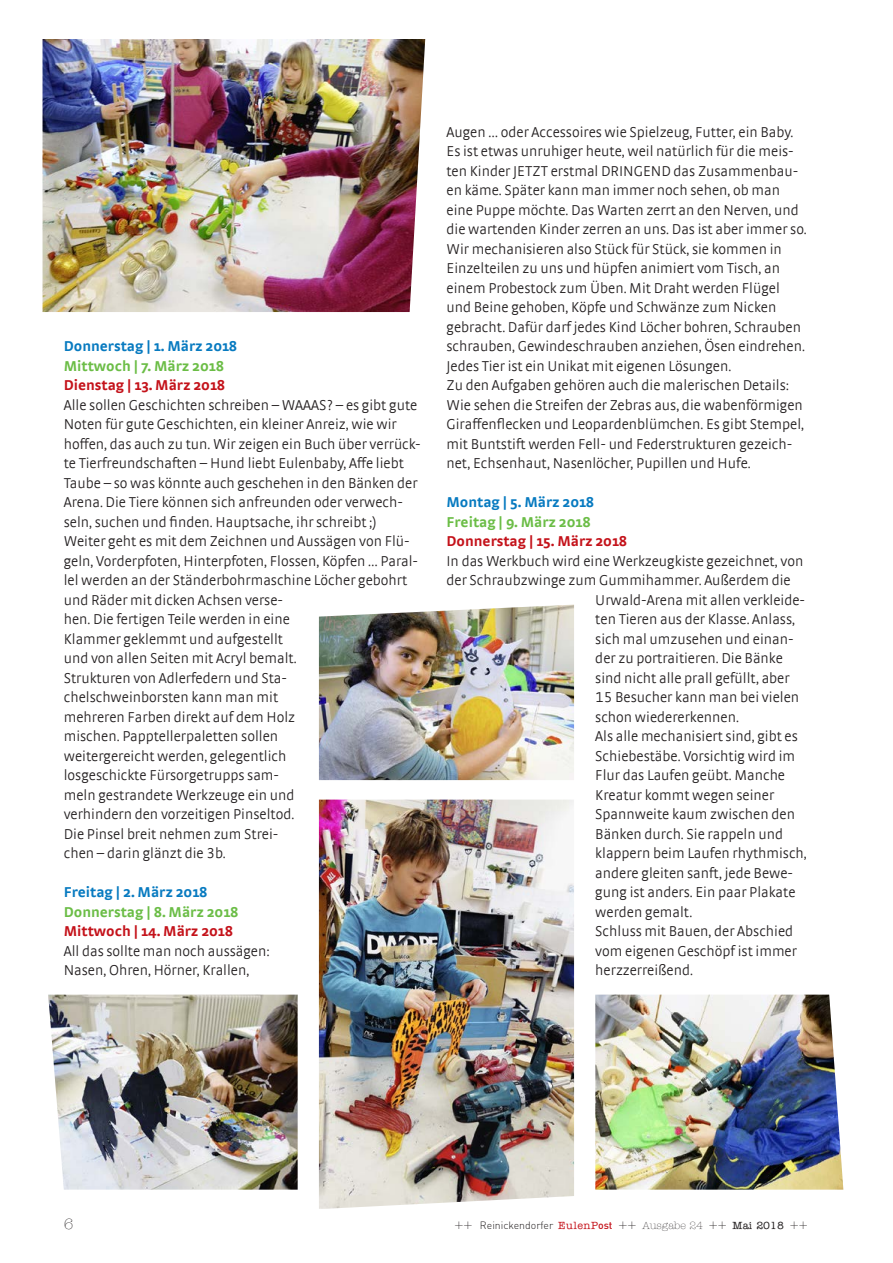
<style>
.page{position:relative;width:893px;height:1263px;background:#fff}
.page>*{position:absolute;margin:0;border:0;box-sizing:border-box;transform-origin:0 0}
.t1{font:300 15px/19.5px "Strada TF";color:#231f20}
.t2{font:700 15px "Strada";color:#c4121a}
.t3{font:700 15px "Strada";color:#6bbd46}
.t4{font:700 15px "Strada";color:#077ac0}
.t5{font:300 15px "American Typewriter";color:#231f20}
.t6{font:300 10.5px "DIN";color:#231f20}
.s1{font-family:"American Typewriter";font-stretch:condensed;font-size:15px}
.s2{font-family:"American Typewriter";font-weight:500;color:#c4121a}
.s3{font-weight:500;color:#c4121a}
.s4{font-family:"American Typewriter"}
.s5{font-family:"American Typewriter";font-weight:500}
</style>
<div class="page">
<img style="left:48px;top:995px;width:250px;height:195px">
<img style="left:43px;top:39px;width:382px;height:273px">
<img style="left:595px;top:995px;width:248px;height:195px">
<img style="left:319px;top:605px;width:255px;height:175px">
<img style="left:319px;top:799px;width:255px;height:410px">
<p class="t4" style="left:64px;top:337px;width:175px">Donnerstag | 1. März 2018</p>
<p class="t3" style="left:64px;top:356px;width:162px">Mittwoch | 7. März 2018</p>
<p class="t2" style="left:64px;top:376px;width:163px">Dienstag | 13. März 2018</p>
<p class="t1" style="left:64px;top:395px;width:359px">Alle sollen Geschichten schreiben – WAAAS? – es gibt gute Noten für gute Geschichten, ein kleiner Anreiz, wie wir hoffen, das auch zu tun. Wir zeigen ein Buch über verrück&shy;te Tierfreundschaften – Hund liebt Eulenbaby, Affe liebt Taube – so was könnte auch geschehen in den Bänken der Arena. Die Tiere können sich anfreunden oder verwech&shy;seln, suchen und finden. Hauptsache, ihr schreibt ;)<br>Weiter geht es mit dem Zeichnen und Aussägen von Flü&shy;geln, Vorderpfoten, Hinterpfoten, Flossen, Köpfen … Paral&shy;lel werden an der Ständerbohrmaschine Löcher gebohrt und Räder mit dicken Achsen verse-<br>hen. Die fertigen Teile werden in eine<br>Klammer geklemmt und aufgestellt<br>und von allen Seiten mit Acryl bemalt.<br>Strukturen von Adlerfedern und Sta-<br>chelschweinborsten kann man mit<br>mehreren Farben direkt auf dem Holz<br>mischen. Papptellerpaletten sollen<br>weitergereicht werden, gelegentlich<br>losgeschickte Fürsorgetrupps sam-<br>meln gestrandete Werkzeuge ein und<br>verhindern den vorzeitigen Pinseltod.<br>Die Pinsel breit nehmen zum Strei-<br>chen – darin glänzt die 3b.</p>
<p class="t4" style="left:64px;top:883px;width:145px">Freitag | 2. März 2018</p>
<p class="t3" style="left:64px;top:902px;width:176px">Donnerstag | 8. März 2018</p>
<p class="t2" style="left:64px;top:922px;width:171px">Mittwoch | 14. März 2018</p>
<p class="t1" style="left:64px;top:941px;width:207px">All das sollte man noch aussägen:<br>Nasen, Ohren, Hörner, Krallen,</p>
<p class="t1" style="left:446px;top:122px;width:362px">Augen … oder Accessoires wie Spielzeug, Futter, ein Baby.<br>Es ist etwas unruhiger heute, weil natürlich für die meis&shy;ten Kinder JETZT erstmal DRINGEND das Zusammenbau&shy;en käme. Später kann man immer noch sehen, ob man eine Puppe möchte. Das Warten zerrt an den Nerven, und die wartenden Kinder zerren an uns. Das ist aber immer so.<br>Wir mechanisieren also Stück für Stück, sie kommen in Einzelteilen zu uns und hüpfen animiert vom Tisch, an einem Probestock zum Üben. Mit Draht werden Flügel und Beine gehoben, Köpfe und Schwänze zum Nicken gebracht. Dafür darf jedes Kind Löcher bohren, Schrauben schrauben, Gewindeschrauben anziehen, Ösen eindrehen.<br>Jedes Tier ist ein Unikat mit eigenen Lösungen.<br>Zu den Aufgaben gehören auch die malerischen Details:<br>Wie sehen die Streifen der Zebras aus, die wabenförmigen Giraffenflecken und Leopardenblümchen. Es gibt Stempel, mit Buntstift werden Fell- und Federstrukturen gezeich&shy;net, Echsenhaut, Nasenlöcher, Pupillen und Hufe.</p>
<p class="t4" style="left:446px;top:493px;width:149px">Montag | 5. März 2018</p>
<p class="t3" style="left:446px;top:512px;width:146px">Freitag | 9. März 2018</p>
<p class="t2" style="left:446px;top:532px;width:182px">Donnerstag | 15. März 2018</p>
<p class="t1" style="left:446px;top:551px;width:358px">In das Werkbuch wird eine Werkzeugkiste gezeichnet, von</p>
<p class="t1" style="left:446px;top:570px;width:346px">der Schraubzwinge zum Gummihammer. Außerdem die</p>
<p class="t1" style="left:595px;top:590px;width:211px">Urwald-Arena mit allen verkleide-</p>
<p class="t1" style="left:595px;top:609px;width:201px">ten Tieren aus der Klasse. Anlass,</p>
<p class="t1" style="left:595px;top:629px;width:200px">sich mal umzusehen und einan-</p>
<p class="t1" style="left:595px;top:648px;width:189px">der zu portraitieren. Die Bänke</p>
<p class="t1" style="left:595px;top:668px;width:196px">sind nicht alle prall gefüllt, aber</p>
<p class="t1" style="left:595px;top:687px;width:205px">15 Besucher kann man bei vielen</p>
<p class="t1" style="left:595px;top:707px;width:145px">schon wiedererkennen.</p>
<p class="t1" style="left:595px;top:726px;width:204px">Als alle mechanisiert sind, gibt es</p>
<p class="t1" style="left:595px;top:746px;width:201px">Schiebestäbe. Vorsichtig wird im</p>
<p class="t1" style="left:595px;top:765px;width:191px">Flur das Laufen geübt. Manche</p>
<p class="t1" style="left:595px;top:785px;width:180px">Kreatur kommt wegen seiner</p>
<p class="t1" style="left:595px;top:804px;width:201px">Spannweite kaum zwischen den</p>
<p class="t1" style="left:595px;top:824px;width:189px">Bänken durch. Sie rappeln und</p>
<p class="t1" style="left:595px;top:843px;width:213px">klappern beim Laufen rhythmisch,</p>
<p class="t1" style="left:595px;top:863px;width:199px">andere gleiten sanft, jede Bewe-</p>
<p class="t1" style="left:595px;top:882px;width:202px">gung ist anders. Ein paar Plakate</p>
<p class="t1" style="left:595px;top:902px;width:98px">werden gemalt.</p>
<p class="t1" style="left:595px;top:921px;width:199px">Schluss mit Bauen, der Abschied</p>
<p class="t1" style="left:595px;top:941px;width:203px">vom eigenen Geschöpf ist immer</p>
<p class="t1" style="left:595px;top:960px;width:99px">herzzerreißend.</p>
<p class="t5" style="left:64px;top:1215px;width:11px">6</p>
<p class="t6" style="left:454px;top:1218px;width:355px"><span class="s1">++</span> Reinickendorfer <span class="s2">EulenP</span><span class="s3">ost</span> <span class="s1">++</span> <span class="s4">Ausgabe 24</span> <span class="s1">++</span> <span class="s5">Mai 2018</span> <span class="s1">++</span></p>
</div>
